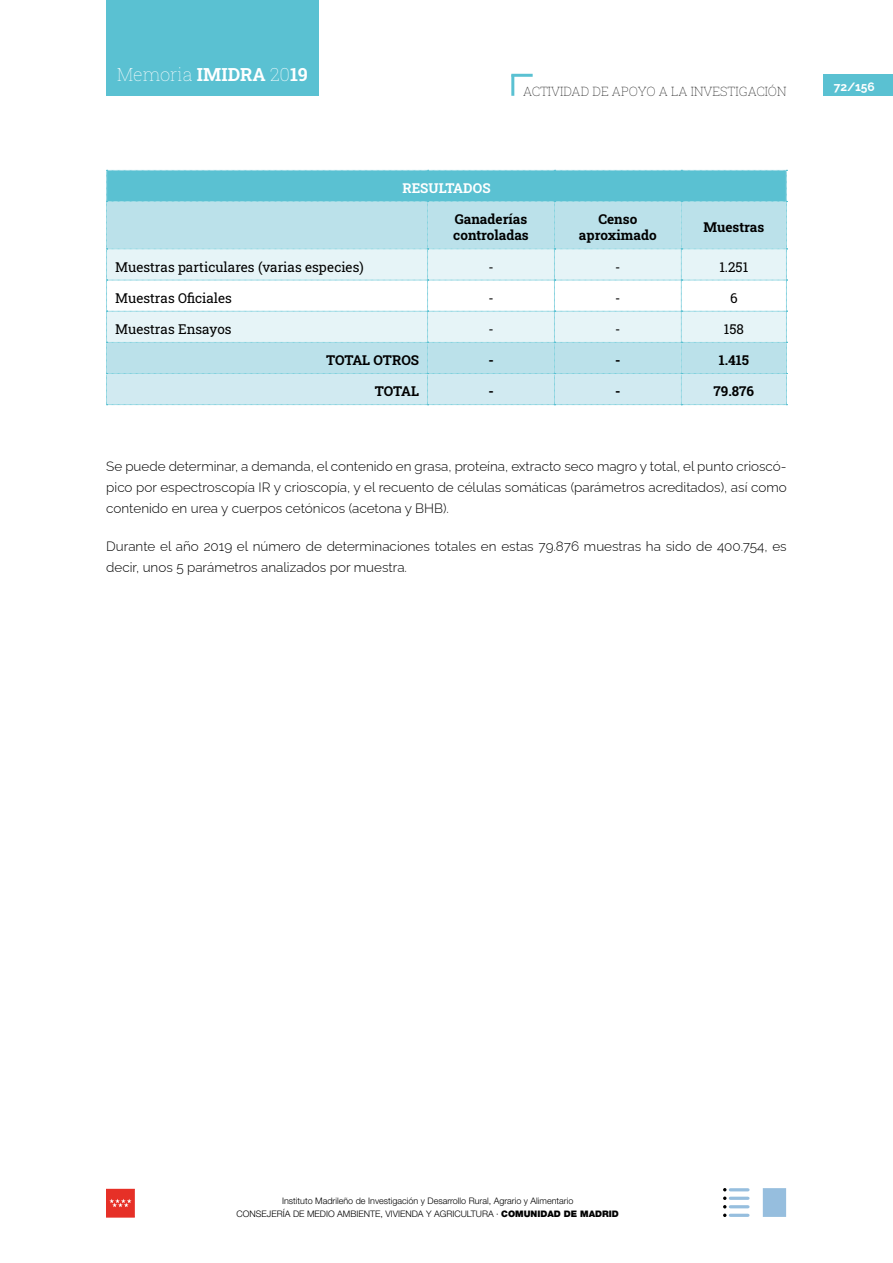
<style>
.page{position:relative;width:893px;height:1263px;background:#fff}
.page>*{position:absolute;margin:0;border:0;box-sizing:border-box;transform-origin:0 0}
.t1{font:100 18px "Roboto Slab";color:#fff}
.Texto{font:300 13.5px/21px "Raleway";color:#000;text-align:justify}
.tabla_txt{font:13.5px "Roboto Slab";color:#000}
.tabla_cabecera_02{font:700 13.5px/16.2px "Roboto Slab";color:#000}
.tabla_cabecera_01{font:700 13.5px "Roboto Slab";color:#fff}
.t2{font:100 12.75px "Roboto Slab";color:#000}
.t3{font:700 12px "Raleway";color:#fff}
.t4{font:300 9px/13.5px "Helvetica Neue LT Std";color:#000;text-align:center}
.s1{font-weight:700}
.s2{font-weight:900}
</style>
<div class="page">
<div style="left:106px;top:0;width:213px;height:96px;background:#5ac1d2"></div>
<hr style="left:511px;top:75px;width:3px;height:21px;background:#5ac1d2">
<hr style="left:511px;top:74px;width:22px;height:3px;background:#5ac1d2">
<div style="left:823px;top:75px;width:70px;height:21px;background:#5ac1d2"></div>
<svg style="left:134px;top:1189px;width:1px;height:28px"></svg>
<div style="left:107px;top:1189px;width:27px;height:28px;background:#e63027"></div>
<div style="left:106px;top:1189px;width:28px;height:28px;border:1px solid #e63027"></div>
<svg style="left:109px;top:1199px;width:23px;height:8px"></svg>
<div style="left:764px;top:1190px;width:20px;height:25px;background:#96bede"></div>
<div style="left:763px;top:1188px;width:23px;height:29px;border:3px solid #96bede"></div>
<hr style="left:730px;top:1188px;width:18px;height:3px;background:#96bede">
<hr style="left:730px;top:1197px;width:18px;height:3px;background:#96bede">
<hr style="left:730px;top:1205px;width:18px;height:3px;background:#96bede">
<hr style="left:730px;top:1214px;width:18px;height:3px;background:#96bede">
<svg style="left:723px;top:1188px;width:3px;height:29px"></svg>
<svg style="left:106px;top:170px;width:681px;height:235px;background:#c3e6ed"></svg>
<h1 class="t1" style="left:117px;top:62px;width:192px">Memoria <span class="s1">IMIDRA</span> 20<span class="s1">19</span></h1>
<p class="t2" style="left:523px;top:82px;width:265px">ACTIVIDAD DE APOYO A LA INVESTIGACIÓN</p>
<p class="t3" style="left:834px;top:77px;width:42px">72/156</p>
<p class="tabla_cabecera_01" style="left:402px;top:179px;width:90px">RESULTADOS</p>
<p class="tabla_cabecera_02" style="left:453px;top:211px;width:77px">Ganaderías controladas</p>
<p class="tabla_cabecera_02" style="left:579px;top:211px;width:79px;text-align:center">Censo aproximado</p>
<p class="tabla_cabecera_02" style="left:703px;top:219px;width:62px">Muestras</p>
<p class="tabla_txt" style="left:115px;top:257px;width:250px">Muestras particulares (varias especies)</p>
<p class="tabla_txt" style="left:488px;top:257px;width:7px">-</p>
<p class="tabla_txt" style="left:615px;top:257px;width:7px">-</p>
<p class="tabla_txt" style="left:719px;top:257px;width:30px">1.251</p>
<p class="tabla_txt" style="left:115px;top:289px;width:118px">Muestras Oficiales</p>
<p class="tabla_txt" style="left:488px;top:289px;width:7px">-</p>
<p class="tabla_txt" style="left:615px;top:289px;width:7px">-</p>
<p class="tabla_txt" style="left:730px;top:289px;width:9px">6</p>
<p class="tabla_txt" style="left:115px;top:320px;width:118px">Muestras Ensayos</p>
<p class="tabla_txt" style="left:488px;top:320px;width:7px">-</p>
<p class="tabla_txt" style="left:615px;top:320px;width:7px">-</p>
<p class="tabla_txt" style="left:724px;top:320px;width:22px">158</p>
<p class="tabla_cabecera_02" style="left:326px;top:352px;width:95px">TOTAL OTROS</p>
<p class="tabla_cabecera_02" style="left:488px;top:352px;width:5px">-</p>
<p class="tabla_cabecera_02" style="left:719px;top:352px;width:32px">1.415</p>
<p class="tabla_cabecera_02" style="left:375px;top:383px;width:46px">TOTAL</p>
<p class="tabla_cabecera_02" style="left:488px;top:383px;width:5px">-</p>
<p class="tabla_cabecera_02" style="left:714px;top:383px;width:42px">79.876</p>
<p class="Texto" style="left:106px;top:454px;width:682px">Se puede determinar, a demanda, el contenido en grasa, proteína, extracto seco magro y total, el punto crioscó&shy;pico por espectroscopía IR y crioscopía, y el recuento de células somáticas (parámetros acreditados), así como contenido en urea y cuerpos cetónicos (acetona y BHB).</p>
<p class="Texto" style="left:106px;top:534px;width:682px">Durante el año 2019 el número de determinaciones totales en estas 79.876 muestras ha sido de 400.754, es decir, unos 5 parámetros analizados por muestra.</p>
<p class="t4" style="left:237px;top:1193px;width:384px">Instituto Madrileño de Investigación y Desarrollo Rural, Agrario y Alimentario<br>CONSEJERÍA DE MEDIO AMBIENTE, VIVIENDA Y AGRICULTURA · <span class="s2">COMUNIDAD DE MADRID</span></p>
</div>
